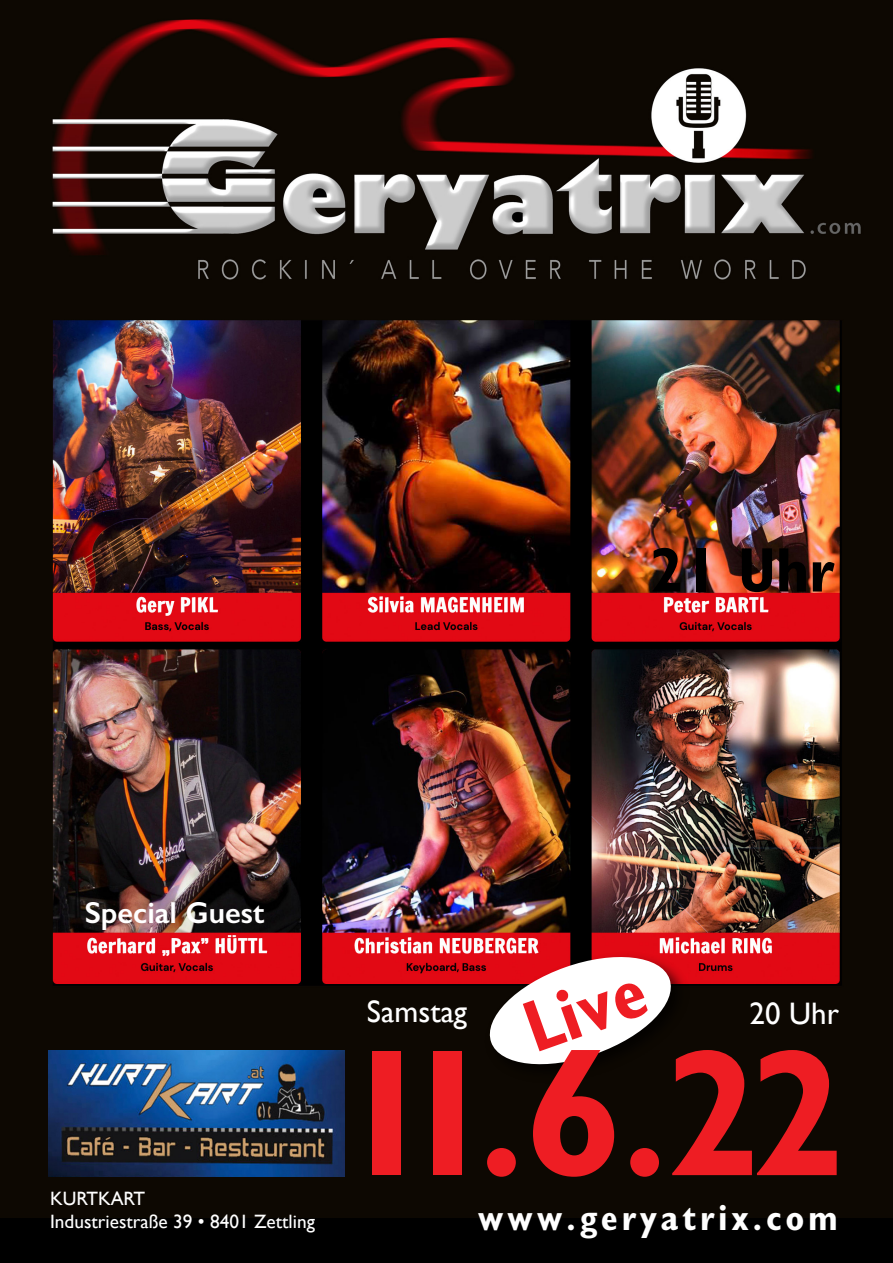
<style>
.page{position:relative;width:893px;height:1263px;background:#fff}
.page>*{position:absolute;margin:0;border:0;box-sizing:border-box;transform-origin:0 0}
.t1{font:700 condensed 63.15px "MM Gill Sans";color:#000}
.t2{font:700 condensed 36.45px "MM Gill Sans";letter-spacing:.1em;color:#fff}
.t3{font:31.05px "Gill Sans";color:#fff}
.t4{font:600 30.45px "Gill Sans";color:#fff}
.t5{font:19.35px/23.2px "Gill Sans";color:#fff}
</style>
<div class="page">
<img style="left:0;top:0;width:893px;height:1219px">
<div style="left:0;top:1219px;width:893px;height:44px;background:#000"></div>
<img style="left:49px;top:1051px;width:296px;height:125px">
<div style="left:372px;top:1052px;width:28px;height:123px;background:#ee1d23"></div>
<svg style="left:483px;top:950px;width:354px;height:227px;background:#7c2f2f"></svg>
<div style="left:434px;top:1051px;width:28px;height:123px;background:#ee1d23"></div>
<h1 class="t1" style="left:651px;top:532px;width:184px">21 Uhr</h1>
<h3 class="t4" style="left:85px;top:894px;width:181px">Special Guest</h3>
<h3 class="t3" style="left:367px;top:993px;width:102px">Samstag</h3>
<h3 class="t3" style="left:750px;top:995px;width:91px">20 Uhr</h3>
<p class="t5" style="left:50px;top:1187px;width:266px">KURTKART<br>Industriestraße 39 • 8401 Zettling</p>
<h2 class="t2" style="left:478px;top:1195px;width:361px">www.geryatrix.com</h2>
</div>
